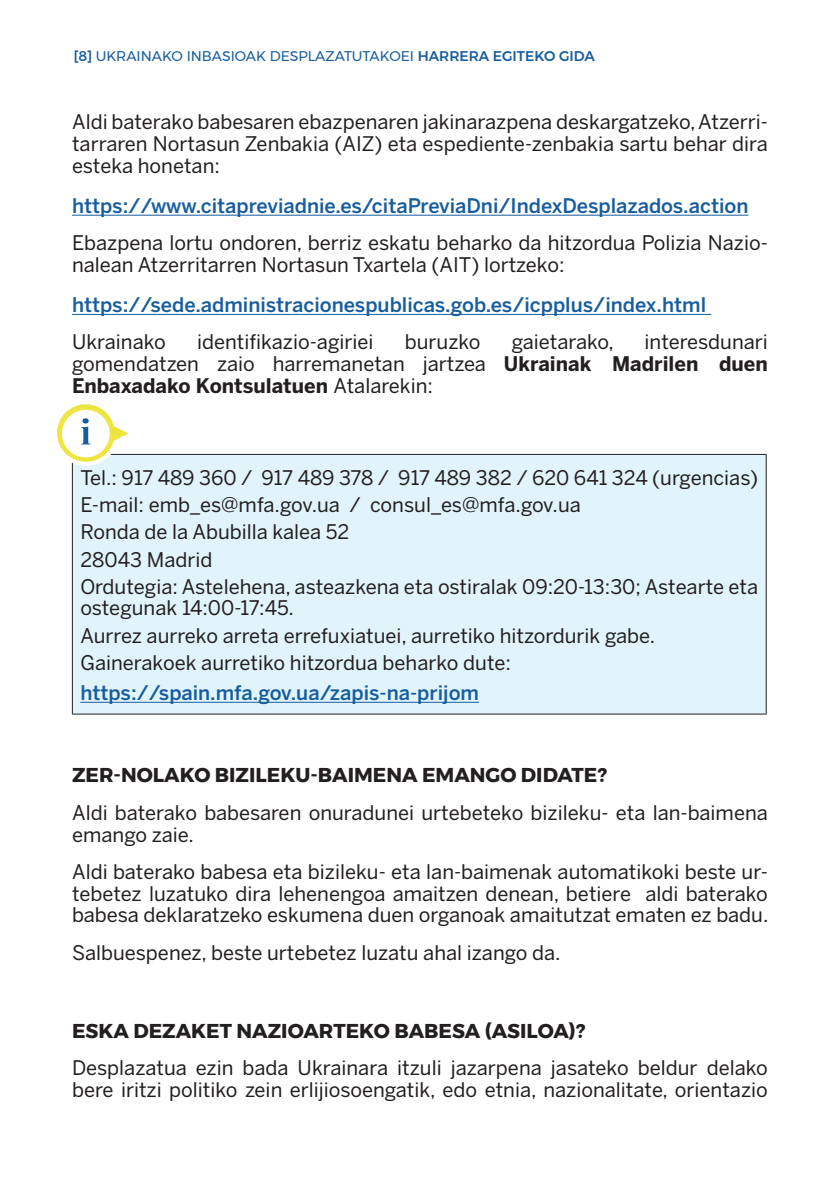
<style>
.page{position:relative;width:840px;height:1191px;background:#fff}
.page>*{position:absolute;margin:0;border:0;box-sizing:border-box;transform-origin:0 0}
.t1{font:20px/21.6px "Benton Sans";color:#231f20}
.WEB{font:500 20px "Benton Sans";color:#175d9e}
.t2{font:700 20px "Montserrat";color:#231f20}
.t3{font:14px "Montserrat";color:#175d9e}
.s1{font-weight:500}
.s2{font-weight:700}
</style>
<div class="page">
<hr style="left:72px;top:215px;width:676px;height:1px;background:#175d9e">
<hr style="left:72px;top:314px;width:638px;height:1px;background:#175d9e">
<div style="left:72px;top:454px;width:693px;height:260px;background:#e1f4fc"></div>
<hr style="left:72px;top:454px;width:694px;height:1px;background:#231f20">
<hr style="left:72px;top:455px;width:1px;height:259px;background:#231f20">
<hr style="left:765px;top:455px;width:1px;height:259px;background:#231f20">
<hr style="left:72px;top:713px;width:694px;height:1px;background:#231f20">
<hr style="left:80px;top:702px;width:399px;height:1px;background:#175d9e">
<svg style="left:57px;top:404px;width:85px;height:68px"></svg>
<p class="t3" style="left:74px;top:45px;width:522px"><span class="s1">[8]</span> UKRAINAKO INBASIOAK DESPLAZATUTAKOEI <span class="s1">HARRERA EGITEKO GIDA</span></p>
<p class="t1" style="left:72px;top:111px;width:697px;text-align:justify">Aldi baterako babesaren ebazpenaren jakinarazpena deskargatzeko, Atzerri&shy;tarraren Nortasun Zenbakia (AIZ) eta espediente-zenbakia sartu behar dira esteka honetan:</p>
<p class="WEB" style="left:72px;top:193px;width:677px">https://www.citapreviadnie.es/citaPreviaDni/IndexDesplazados.action</p>
<p class="t1" style="left:72px;top:232px;width:697px">Ebazpena lortu ondoren, berriz eskatu beharko da hitzordua Polizia Nazio&shy;nalean Atzerritarren Nortasun Txartela (AIT) lortzeko:</p>
<p class="WEB" style="left:72px;top:292px;width:635px">https://sede.administracionespublicas.gob.es/icpplus/index.html</p>
<p class="t1" style="left:72px;top:331px;width:95px">Ukrainako</p>
<p class="t1" style="left:197px;top:331px;width:178px">identifikazio-agiriei</p>
<p class="t1" style="left:404px;top:331px;width:77px">buruzko</p>
<p class="t1" style="left:511px;top:331px;width:104px">gaietarako,</p>
<p class="t1" style="left:72px;top:331px;width:697px;text-align:justify;text-indent:572px">interesdunari gomendatzen zaio harremanetan jartzea <span class="s2">Ukrainak Madrilen duen Enbaxadako Kontsulatuen</span> Atalarekin:</p>
<p class="t1" style="left:80px;top:466px;width:679px">Tel.: 917 489 360 / 917 489 378 / 917 489 382 / 620 641 324 (urgencias)</p>
<p class="t1" style="left:80px;top:494px;width:501px">E-mail: emb_es@mfa.gov.ua / consul_es@mfa.gov.ua</p>
<p class="t1" style="left:80px;top:521px;width:270px">Ronda de la Abubilla kalea 52</p>
<p class="t1" style="left:80px;top:548px;width:133px">28043 Madrid</p>
<p class="t1" style="left:80px;top:575px;width:679px">Ordutegia: Astelehena, asteazkena eta ostiralak 09:20-13:30; Astearte eta ostegunak 14:00-17:45.</p>
<p class="t1" style="left:80px;top:624px;width:576px">Aurrez aurreko arreta errefuxiatuei, aurretiko hitzordurik gabe.</p>
<p class="t1" style="left:80px;top:651px;width:432px">Gainerakoek aurretiko hitzordua beharko dute:</p>
<p class="WEB" style="left:80px;top:680px;width:400px">https://spain.mfa.gov.ua/zapis-na-prijom</p>
<p class="t2" style="left:72px;top:759px;width:536px">ZER-NOLAKO BIZILEKU-BAIMENA EMANGO DIDATE?</p>
<p class="t1" style="left:72px;top:801px;width:697px">Aldi baterako babesaren onuradunei urtebeteko bizileku- eta lan-baimena emango zaie.</p>
<p class="t1" style="left:72px;top:861px;width:697px;text-align:justify">Aldi baterako babesa eta bizileku- eta lan-baimenak automatikoki beste ur&shy;tebetez luzatuko dira lehenengoa amaitzen denean, betiere aldi baterako babesa deklaratzeko eskumena duen organoak amaitutzat ematen ez badu.</p>
<p class="t1" style="left:72px;top:941px;width:490px">Salbuespenez, beste urtebetez luzatu ahal izango da.</p>
<p class="t2" style="left:72px;top:1014px;width:514px">ESKA DEZAKET NAZIOARTEKO BABESA (ASILOA)?</p>
<p class="t1" style="left:72px;top:1056px;width:697px">Desplazatua ezin bada Ukrainara itzuli jazarpena jasateko beldur delako bere iritzi politiko zein erlijiosoengatik, edo etnia, nazionalitate, orientazio</p>
</div>
